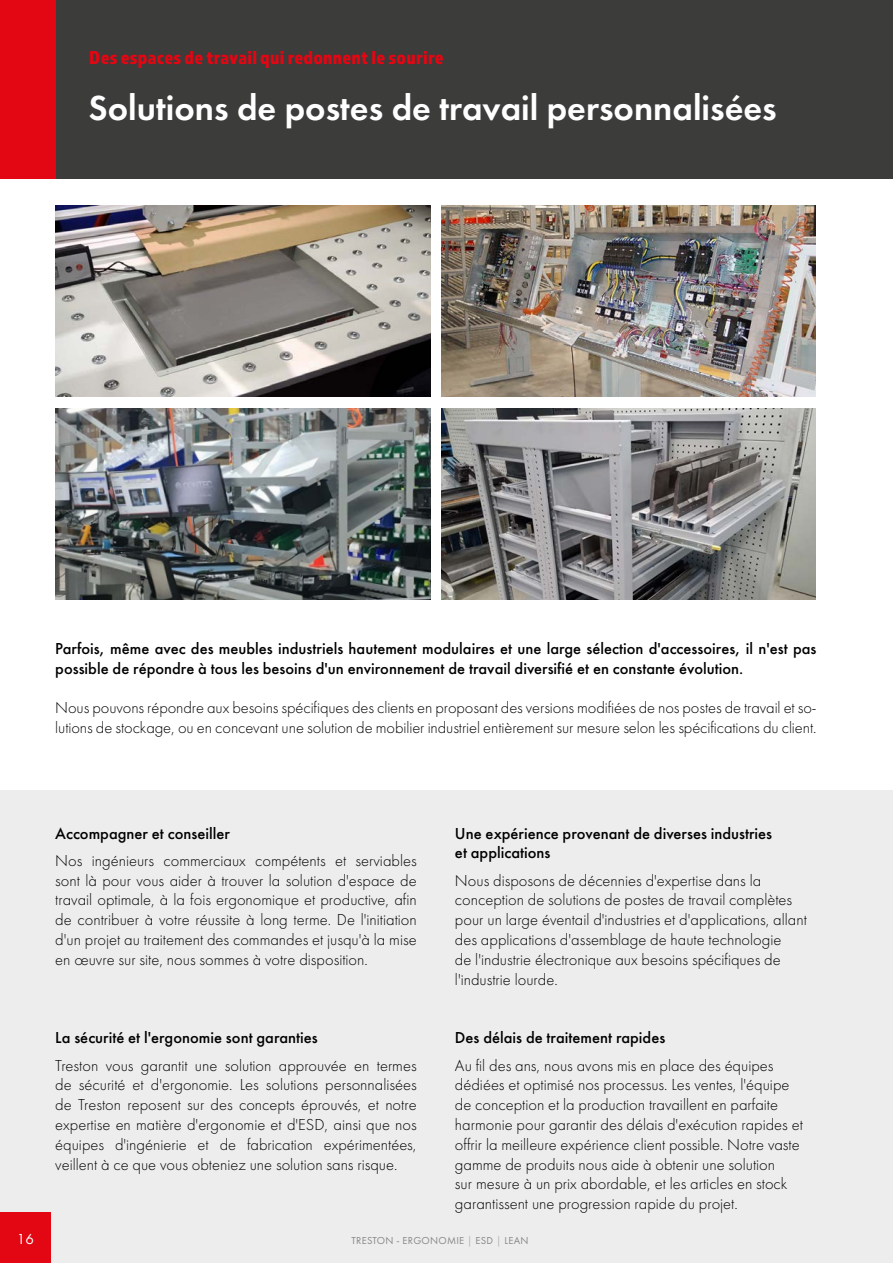
<style>
.page{position:relative;width:893px;height:1263px;background:#fff}
.page>*{position:absolute;margin:0;border:0;box-sizing:border-box;transform-origin:0 0}
.t1{font:36px "Futura Demi";color:#fff}
.t2{font:19.5px "Almaq Refined";letter-spacing:.01em;color:#e30613}
.t3{font:300 16.5px/19.8px "Futura";color:#000}
.t4{font:500 16.5px/19.8px "Futura";color:#000}
.t5{font:15px "Futura";color:#fff}
.t6{font:10.5px "Futura";letter-spacing:.025em;color:#878787}
.s1{font-weight:300}
</style>
<div class="page">
<div style="left:0;top:0;width:893px;height:179px;background:#3c3c3b"></div>
<div style="left:0;top:0;width:55px;height:179px;background:#e30613"></div>
<div style="left:0;top:814px;width:893px;height:449px;background:#ededed"></div>
<img style="left:56px;top:205px;width:374px;height:191px">
<img style="left:442px;top:205px;width:374px;height:191px">
<img style="left:442px;top:408px;width:374px;height:192px">
<img style="left:56px;top:408px;width:374px;height:192px">
<div style="left:0;top:1212px;width:51px;height:51px;background:#e30613"></div>
<div style="left:0;top:790px;width:893px;height:144px;background:#ededed"></div>
<p class="t2" style="left:89px;top:46px;width:356px">Des espaces de travail qui redonnent le sourire</p>
<h1 class="t1" style="left:89px;top:86px;width:690px">Solutions de postes de travail personnalisées</h1>
<p class="t4" style="left:55px;top:638px;width:763px">Parfois, même avec des meubles industriels hautement modulaires et une large sélection d'accessoires, il n'est pas possible de répondre à tous les besoins d'un environnement de travail diversifié et en constante évolution.</p>
<p class="t3" style="left:55px;top:697px;width:763px">Nous pouvons répondre aux besoins spécifiques des clients en proposant des versions modifiées de nos postes de travail et so&shy;lutions de stockage, ou en concevant une solution de mobilier industriel entièrement sur mesure selon les spécifications du client.</p>
<p class="t4" style="left:55px;top:823px;width:176px">Accompagner et conseiller</p>
<p class="t3" style="left:55px;top:850px;width:363px;text-align:justify">Nos ingénieurs commerciaux compétents et serviables sont là pour vous aider à trouver la solution d'espace de travail optimale, à la fois ergonomique et productive, afin de contribuer à votre réussite à long terme. De l'initiation d'un projet au traitement des commandes et jusqu'à la mise en œuvre sur site, nous sommes à votre disposition.</p>
<p class="t4" style="left:55px;top:1028px;width:264px">La sécurité et l'ergonomie sont garanties</p>
<p class="t3" style="left:55px;top:1055px;width:363px;text-align:justify">Treston vous garantit une solution approuvée en termes de sécurité et d'ergonomie. Les solutions personnalisées de Treston reposent sur des concepts éprouvés, et notre expertise en matière d'ergonomie et d'ESD, ainsi que nos équipes d'ingénierie et de fabrication expérimentées, veillent à ce que vous obteniez une solution sans risque.</p>
<p class="t4" style="left:455px;top:823px;width:319px">Une expérience provenant de diverses industries et applications</p>
<p class="t3" style="left:455px;top:870px;width:353px">Nous disposons de décennies d'expertise dans la conception de solutions de postes de travail complètes pour un large éventail d'industries et d'applications, allant des applications d'assemblage de haute technologie<br>de l'industrie électronique aux besoins spécifiques de l'industrie lourde.</p>
<p class="t4" style="left:455px;top:1028px;width:212px">Des délais de traitement rapides</p>
<p class="t3" style="left:455px;top:1055px;width:349px">Au fil des ans, nous avons mis en place des équipes dédiées et optimisé nos processus. Les ventes, l'équipe de conception et la production travaillent en parfaite harmonie pour garantir des délais d'exécution rapides et offrir la meilleure expérience client possible. Notre vaste gamme de produits nous aide à obtenir une solution<br>sur mesure à un prix abordable, et les articles en stock garantissent une progression rapide du projet.</p>
<p class="t5" style="left:17px;top:1230px;width:19px">16</p>
<p class="t6" style="left:352px;top:1234px;width:178px">TRESTON - ERGONOMIE <span class="s1">|</span> ESD <span class="s1">|</span> LEAN</p>
</div>
